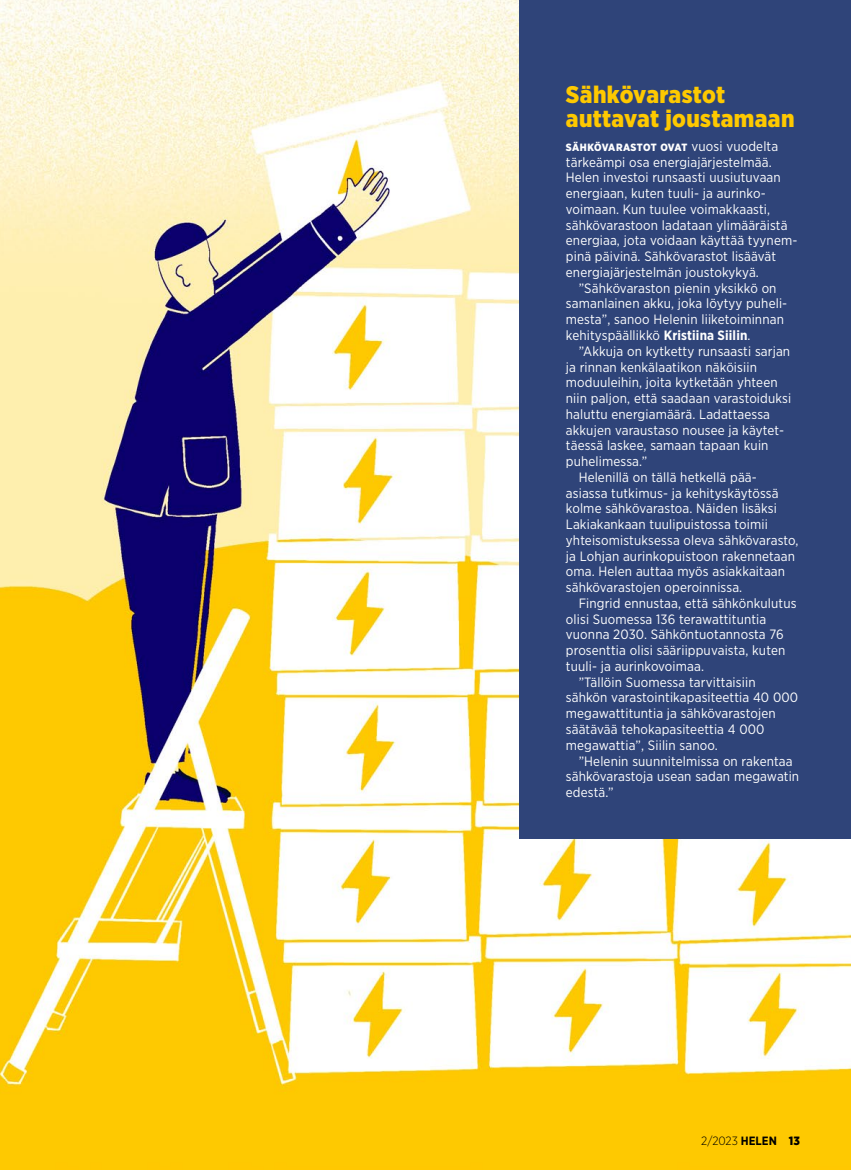
<style>
.page{position:relative;width:851px;height:1170px;background:#fff}
.page>*{position:absolute;margin:0;border:0;box-sizing:border-box;transform-origin:0 0}
._01_Otsikko_Gotham_1{font:900 24px/24px "Gotham Narrow";letter-spacing:.015em;color:#fec900}
._04_Teksti_2_sisenny{font:13.5px/15.8px "Gotham Narrow";letter-spacing:.01em;color:#fff}
._04_Teksti_2{font:13.5px/15.8px "Gotham Narrow";letter-spacing:.01em;color:#fff}
.t1{font:300 12px "Gotham Narrow";color:#000}
._04_Teksti_2-2{font:900 10.5px "Gotham Narrow";letter-spacing:.025em;color:#fff}
.s1{font-weight:400;font-size:13.5px}
.s2{font-weight:700}
.s3{font-weight:900}
</style>
<div class="page">
<img style="left:0;top:0;width:850px;height:1169px">
<div style="left:519px;top:0;width:331px;height:838px;background:#2f4479"></div>
<p class="_01_Otsikko_Gotham_1" style="left:566px;top:82px;width:230px">Sähkövarastot auttavat joustamaan</p>
<p class="_04_Teksti_2-2" style="left:566px;top:140px;width:214px">SÄHKÖVARASTOT OVAT <span class="s1">vuosi vuodelta</span></p>
<p class="_04_Teksti_2" style="left:566px;top:154px;width:233px">tärkeämpi osa energiajärjestelmää.<br>Helen investoi runsaasti uusiutuvaan energiaan, kuten tuuli- ja aurinko&shy;voimaan. Kun tuulee voimakkaasti, sähkövarastoon ladataan ylimääräistä energiaa, jota voidaan käyttää tyynem&shy;pinä päivinä. Sähkövarastot lisäävät energiajärjestelmän joustokykyä.</p>
<p class="_04_Teksti_2_sisenny" style="left:566px;top:280px;width:223px;text-indent:13px">”Sähkövaraston pienin yksikkö on samanlainen akku, joka löytyy puheli&shy;mesta”, sanoo Helenin liiketoiminnan kehityspäällikkö <span class="s2">Kristiina Siilin</span>.</p>
<p class="_04_Teksti_2_sisenny" style="left:566px;top:343px;width:227px;text-indent:13px">”Akkuja on kytketty runsaasti sarjan ja rinnan kenkälaatikon näköisiin moduuleihin, joita kytketään yhteen niin paljon, että saadaan varastoiduksi haluttu energiamäärä. Ladattaessa akkujen varaustaso nousee ja käytet&shy;täessä laskee, samaan tapaan kuin puhelimessa.”</p>
<p class="_04_Teksti_2_sisenny" style="left:566px;top:469px;width:234px;text-indent:13px">Helenillä on tällä hetkellä pää&shy;asiassa tutkimus- ja kehityskäytössä kolme sähkövarastoa. Näiden lisäksi Lakiakankaan tuulipuistossa toimii yhteisomistuksessa oleva sähkövarasto, ja Lohjan aurinkopuistoon rakennetaan oma. Helen auttaa myös asiakkaitaan sähkövarastojen operoinnissa.</p>
<p class="_04_Teksti_2_sisenny" style="left:566px;top:595px;width:232px;text-indent:13px">Fingrid ennustaa, että sähkönkulutus olisi Suomessa 136 terawattituntia vuonna 2030. Sähköntuotannosta 76 prosenttia olisi sääriippuvaista, kuten tuuli- ja aurinkovoimaa.</p>
<p class="_04_Teksti_2_sisenny" style="left:566px;top:673px;width:234px;text-indent:13px">”Tällöin Suomessa tarvittaisiin sähkön varastointikapasiteettia 40 000 megawattituntia ja sähkövarastojen säätävää tehokapasiteettia 4 000 megawattia”, Siilin sanoo.</p>
<p class="_04_Teksti_2_sisenny" style="left:566px;top:752px;width:235px;text-indent:13px">”Helenin suunnitelmissa on rakentaa sähkövarastoja usean sadan megawatin edestä.”</p>
<p class="t1" style="left:701px;top:1132px;width:100px">2/2023 <span class="s2">HELEN</span> <span class="s3">13</span></p>
</div>
